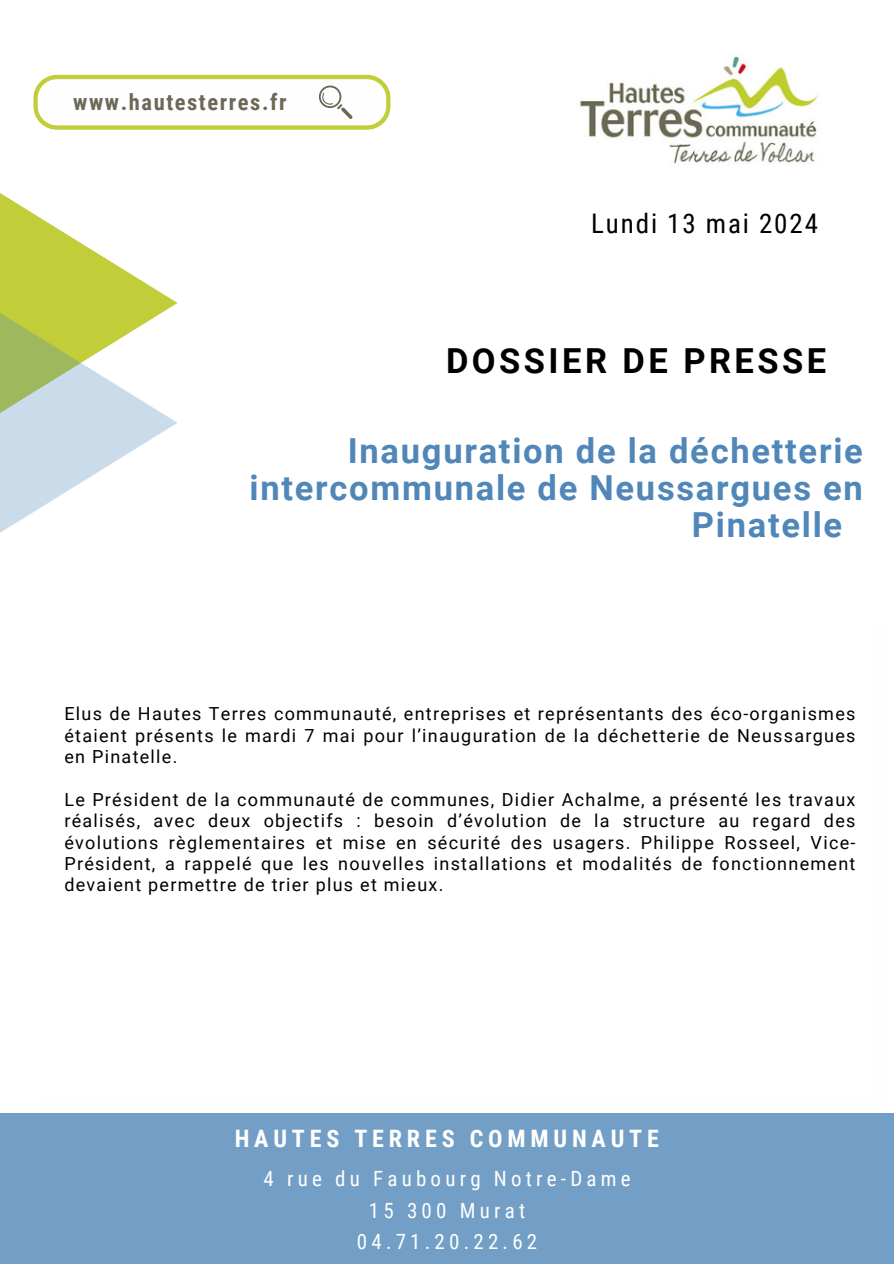
<style>
.page{position:relative;width:894px;height:1264px;background:#fff}
.page>*{position:absolute;margin:0;border:0;box-sizing:border-box;transform-origin:0 0}
.t1{font:700 34.5px "Roboto";letter-spacing:.05em;color:#5087b8}
.t2{font:700 34.5px "Roboto";letter-spacing:.1em;color:#000}
.t3{font:27px "Roboto Condensed";letter-spacing:.07em;color:#000}
.t4{font:700 24px "Roboto Condensed";letter-spacing:.2em;color:#fff}
.t5{font:700 22.5px "Roboto Condensed";letter-spacing:.07em;color:#6b6855}
.t6{font:21px "Roboto Condensed";letter-spacing:.2em;color:#fff}
.t7{font:18px/21.3px "Roboto";letter-spacing:.07em;color:#000;text-align:justify}
</style>
<div class="page">
<svg style="left:0;top:193px;width:123px;height:76px"></svg>
<svg style="left:0;top:269px;width:177px;height:264px"></svg>
<img style="left:579px;top:56px;width:240px;height:109px">
<div style="left:0;top:1113px;width:893px;height:150px;background:#739fc6"></div>
<svg style="left:33px;top:75px;width:357px;height:55px"></svg>
<p class="t5" style="left:73px;top:89px;width:215px">www.hautesterres.fr</p>
<p class="t3" style="left:591px;top:207px;width:228px">Lundi 13 mai 2024</p>
<h5 class="t2" style="left:446px;top:340px;width:381px">DOSSIER DE PRESSE</h5>
<p class="t1" style="left:348px;top:430px;width:516px">Inauguration de la déchetterie</p>
<p class="t1" style="left:249px;top:468px;width:614px">intercommunale de Neussargues en</p>
<p class="t1" style="left:691px;top:505px;width:152px">Pinatelle</p>
<h4 class="t7" style="left:64px;top:703px;width:792px">Elus de Hautes Terres communauté, entreprises et représentants des éco-organismes étaient présents le mardi 7 mai pour l’inauguration de la déchetterie de Neussargues en Pinatelle.</h4>
<h6 class="t7" style="left:64px;top:789px;width:792px">Le Président de la communauté de communes, Didier Achalme, a présenté les travaux réalisés, avec deux objectifs : besoin d’évolution de la structure au regard des évolutions règlementaires et mise en sécurité des usagers. Philippe Rosseel, Vice-Président, a rappelé que les nouvelles installations et modalités de fonctionnement devaient permettre de trier plus et mieux.</h6>
<h3 class="t4" style="left:235px;top:1124px;width:425px">HAUTES TERRES COMMUNAUTE</h3>
<p class="t6" style="left:263px;top:1166px;width:368px">4 rue du Faubourg Notre-Dame</p>
<h2 class="t6" style="left:369px;top:1198px;width:158px">15 300 Murat</h2>
<p class="t6" style="left:357px;top:1229px;width:182px">04.71.20.22.62</p>
</div>
